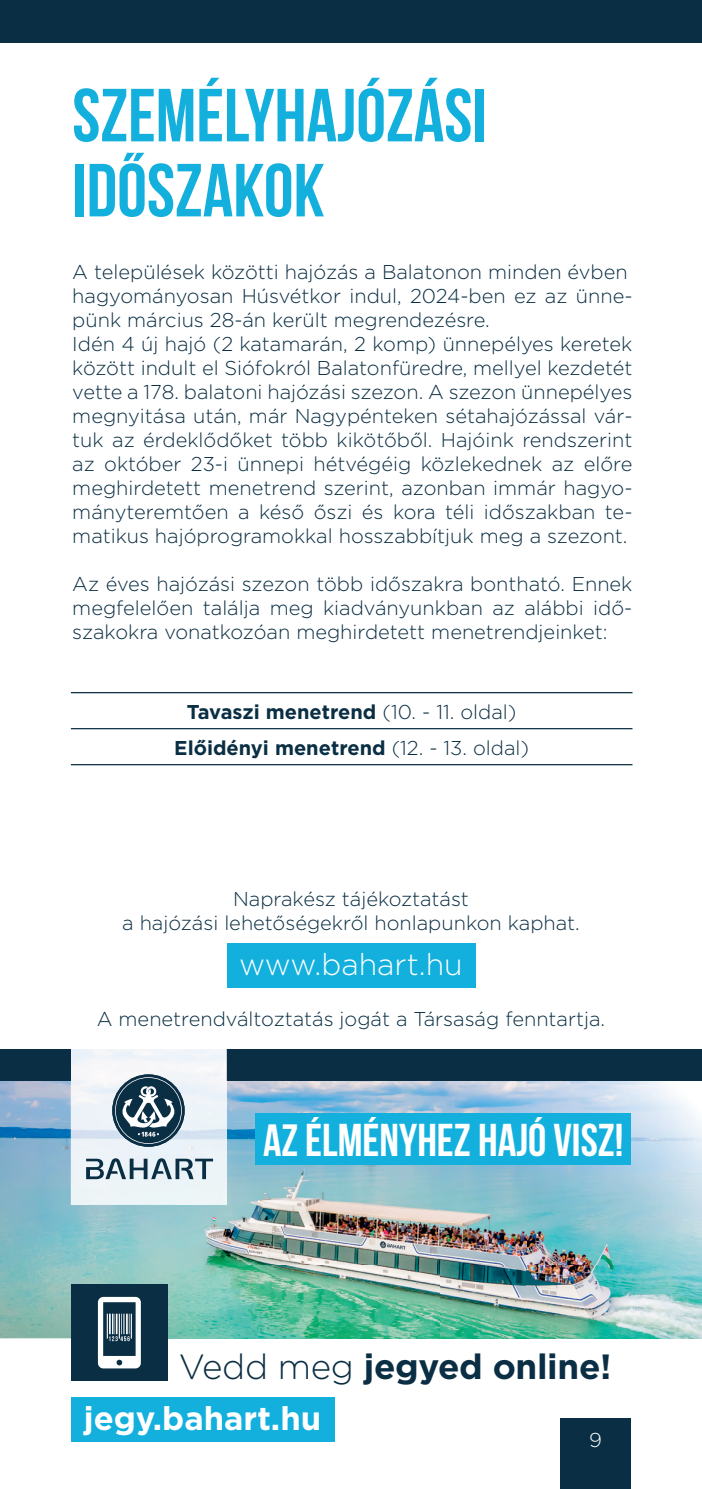
<style>
.page{position:relative;width:702px;height:1489px;background:#fff}
.page>*{position:absolute;margin:0;border:0;box-sizing:border-box;transform-origin:0 0}
.t1{font:700 75px/75px "Bebas Neue";color:#13b0de}
.t2{font:46px "Bebas Neue";color:#fff}
.t3{font:700 35px "Gotham";letter-spacing:-.01em;color:#0a2e43}
.t4{font:700 32.75px "Gotham";color:#fff}
.t5{font:300 30.25px "Gotham";color:#fff}
.t6{font:300 20px/24px "Gotham";color:#0a2e43}
.t7{font:700 20px/36px "Gotham";color:#0a2e43;text-align:center}
.t8{font:300 20px "Gotham";color:#fff}
.s1{font-weight:300}
.s2{font-size:45.25px}
</style>
<div class="page">
<hr style="left:71px;top:692px;width:561px;height:1px;background:#0a2e43">
<hr style="left:71px;top:728px;width:561px;height:1px;background:#0a2e43">
<hr style="left:71px;top:764px;width:561px;height:1px;background:#0a2e43">
<div style="left:227px;top:942px;width:248px;height:45px;background:#13b0de"></div>
<img style="left:0;top:1080px;width:526px;height:41px">
<img style="left:526px;top:1080px;width:176px;height:258px">
<img style="left:0;top:1121px;width:87px;height:217px">
<img style="left:176px;top:1121px;width:350px;height:217px">
<img style="left:87px;top:1204px;width:89px;height:134px">
<div style="left:254px;top:1113px;width:376px;height:51px;background:#13b0de"></div>
<div style="left:227px;top:1048px;width:475px;height:32px;background:#0a2e43"></div>
<div style="left:71px;top:1284px;width:96px;height:96px;background:#0a2e43"></div>
<svg style="left:98px;top:1296px;width:43px;height:72px"></svg>
<div style="left:71px;top:1396px;width:263px;height:45px;background:#13b0de"></div>
<img style="left:71px;top:1049px;width:156px;height:155px">
<svg style="left:112px;top:1074px;width:73px;height:72px"></svg>
<svg style="left:86px;top:1158px;width:127px;height:21px;background:#95a7b2"></svg>
<svg style="left:115px;top:1077px;width:67px;height:66px"></svg>
<div style="left:0;top:1048px;width:71px;height:32px;background:#0a2e43"></div>
<div style="left:0;top:0;width:702px;height:43px;background:#0a2e43"></div>
<div style="left:560px;top:1417px;width:71px;height:71px;background:#0a2e43"></div>
<h1 class="t1" style="left:72px;top:77px;width:416px">SZEMÉLYHAJÓZÁSI<br>IDŐSZAKOK</h1>
<p class="t6" style="left:72px;top:259px;width:561px">A települések közötti hajózás a Balatonon minden évben hagyományosan Húsvétkor indul, 2024-ben ez az ünne&shy;pünk március 28-án került megrendezésre.<br>Idén 4 új hajó (2 katamarán, 2 komp) ünnepélyes keretek között indult el Siófokról Balatonfüredre, mellyel kezdetét vette a 178. balatoni hajózási szezon. A szezon ünnepélyes megnyitása után, már Nagypénteken sétahajózással vár&shy;tuk az érdeklődőket több kikötőből. Hajóink rendszerint az október 23-i ünnepi hétvégéig közlekednek az előre meghirdetett menetrend szerint, azonban immár hagyo&shy;mányteremtően a késő őszi és kora téli időszakban te&shy;matikus hajóprogramokkal hosszabbítjuk meg a szezont.</p>
<p class="t6" style="left:72px;top:571px;width:561px;text-align:justify">Az éves hajózási szezon több időszakra bontható. Ennek megfelelően találja meg kiadványunkban az alábbi idő&shy;szakokra vonatkozóan meghirdetett menetrendjeinket:</p>
<p class="t7" style="left:174px;top:693px;width:356px">Tavaszi menetrend <span class="s1">(10. - 11. oldal)<br></span>Előidényi menetrend <span class="s1">(12. - 13. oldal)</span></p>
<p class="t6" style="left:122px;top:886px;width:459px;text-align:center">Naprakész tájékoztatást<br>a hajózási lehetőségekről honlapunkon kaphat.</p>
<h3 class="t5" style="left:239px;top:944px;width:225px">www.bahart.hu</h3>
<p class="t6" style="left:97px;top:1006px;width:510px">A menetrendváltoztatás jogát a Társaság fenntartja.</p>
<h2 class="t2" style="left:263px;top:1115px;width:362px"><span class="s2">AZ</span> ÉLMÉNYHEZ HAJÓ VISZ!</h2>
<h3 class="t3" style="left:179px;top:1343px;width:434px"><span class="s1">Vedd meg</span> jegyed online!</h3>
<h3 class="t4" style="left:84px;top:1396px;width:239px">jegy.bahart.hu</h3>
<p class="t8" style="left:589px;top:1427px;width:14px">9</p>
</div>
